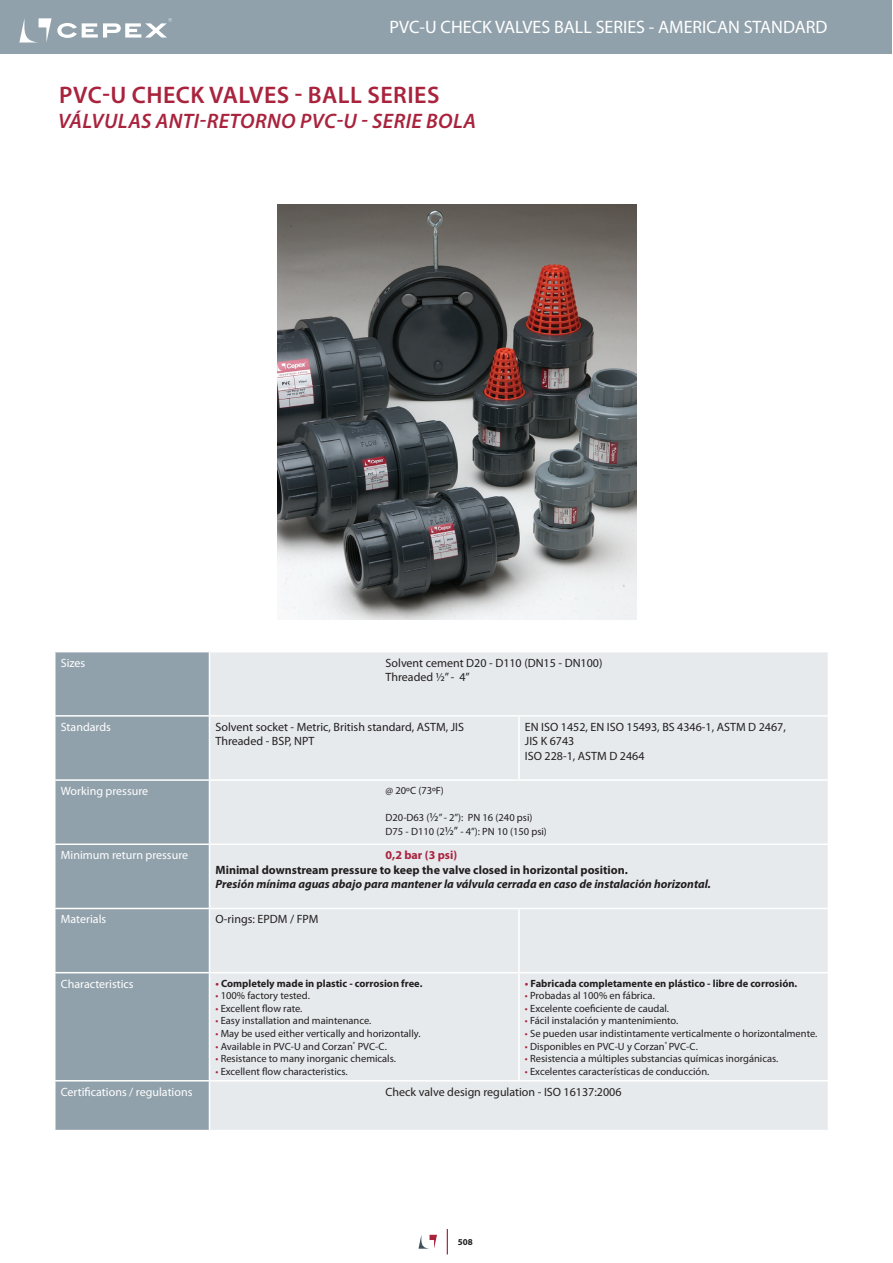
<style>
.page{position:relative;width:893px;height:1263px;background:#fff}
.page>*{position:absolute;margin:0;border:0;box-sizing:border-box;transform-origin:0 0}
.t1{font:600 24px "Myriad Pro";letter-spacing:.02em;color:#a9233d}
.t2{font:italic 600 21px "Myriad Pro";letter-spacing:.02em;color:#a9233d}
.t3{font:18px "Myriad Pro";color:#fff}
.t4{font:12px/14.4px "Myriad Pro";color:#231f20}
.t5{font:12px "Myriad Pro";color:#fff}
.t6{font:italic 700 12px "Myriad Pro";color:#231f20}
.t7{font:700 12px "Myriad Pro";color:#231f20}
.t8{font:700 12px "Myriad Pro";color:#a9233d}
.t9{font:10.5px/14.4px "Myriad Pro";color:#231f20}
.t10{font:700 10.5px "Myriad Pro";color:#231f20}
.t11{font:700 9px "Myriad Pro";color:#231f20}
.s1{font-size:12px}
.s2{color:#a9233d}
</style>
<div class="page">
<div style="left:0;top:0;width:891px;height:54px;background:#91a1ab"></div>
<svg style="left:418px;top:1235px;width:19px;height:14px"></svg>
<svg style="left:447px;top:1229px;width:1px;height:25px"></svg>
<svg style="left:19px;top:18px;width:153px;height:25px"></svg>
<img style="left:277px;top:205px;width:359px;height:415px">
<div style="left:56px;top:652px;width:153px;height:478px;background:#91a1ab"></div>
<div style="left:210px;top:652px;width:618px;height:478px;background:#e6eaed"></div>
<hr style="left:54px;top:715px;width:155px;height:2px;background:#fff">
<hr style="left:209px;top:715px;width:310px;height:2px;background:#fff">
<hr style="left:519px;top:715px;width:310px;height:2px;background:#fff">
<hr style="left:518px;top:717px;width:2px;height:62px;background:#fff">
<hr style="left:54px;top:779px;width:155px;height:2px;background:#fff">
<hr style="left:209px;top:779px;width:310px;height:2px;background:#fff">
<hr style="left:519px;top:779px;width:310px;height:2px;background:#fff">
<hr style="left:54px;top:843px;width:155px;height:2px;background:#fff">
<hr style="left:209px;top:843px;width:310px;height:2px;background:#fff">
<hr style="left:519px;top:843px;width:310px;height:2px;background:#fff">
<hr style="left:54px;top:908px;width:155px;height:1px;background:#fff">
<hr style="left:209px;top:908px;width:310px;height:1px;background:#fff">
<hr style="left:519px;top:908px;width:310px;height:1px;background:#fff">
<hr style="left:518px;top:909px;width:2px;height:63px;background:#fff">
<hr style="left:54px;top:972px;width:155px;height:1px;background:#fff">
<hr style="left:209px;top:972px;width:310px;height:1px;background:#fff">
<hr style="left:519px;top:972px;width:310px;height:1px;background:#fff">
<hr style="left:518px;top:973px;width:2px;height:107px;background:#fff">
<hr style="left:54px;top:1080px;width:155px;height:1px;background:#fff">
<hr style="left:209px;top:1080px;width:310px;height:1px;background:#fff">
<hr style="left:519px;top:1080px;width:310px;height:1px;background:#fff">
<h3 class="t3" style="left:390px;top:16px;width:439px">PVC-U CHECK VALVES BALL SERIES - AMERICAN STANDARD</h3>
<h1 class="t1" style="left:59px;top:80px;width:382px">PVC-U CHECK VALVES - BALL SERIES</h1>
<h2 class="t2" style="left:58px;top:108px;width:420px">VÁLVULAS ANTI-RETORNO PVC-U - SERIE BOLA</h2>
<p class="t5" style="left:61px;top:655px;width:26px">Sizes</p>
<p class="t4" style="left:386px;top:655px;width:218px">Solvent cement D20 - D110 (DN15 - DN100)<br>Threaded ½” - 4”</p>
<p class="t5" style="left:61px;top:719px;width:52px">Standards</p>
<p class="t4" style="left:215px;top:719px;width:250px">Solvent socket - Metric, British standard, ASTM, JIS<br>Threaded - BSP, NPT</p>
<p class="t4" style="left:525px;top:719px;width:262px">EN ISO 1452, EN ISO 15493, BS 4346-1, ASTM D 2467,<br>JIS K 6743<br>ISO 228-1, ASTM D 2464</p>
<p class="t5" style="left:61px;top:784px;width:89px">Working pressure</p>
<p class="t9" style="left:386px;top:783px;width:60px">@ 20ºC (73ºF)</p>
<p class="t9" style="left:386px;top:810px;width:163px">D20-D63 (<span class="s1">½</span>” - 2”): PN 16 (240 psi)<br>D75 - D110 (2<span class="s1">½”</span> - 4”): PN 10 (150 psi)</p>
<p class="t5" style="left:61px;top:848px;width:129px">Minimum return pressure</p>
<p class="t8" style="left:386px;top:847px;width:73px">0,2 bar (3 psi)</p>
<p class="t7" style="left:215px;top:862px;width:414px">Minimal downstream pressure to keep the valve closed in horizontal position.</p>
<p class="t6" style="left:215px;top:876px;width:497px">Presión mínima aguas abajo para mantener la válvula cerrada en caso de instalación horizontal.</p>
<p class="t5" style="left:61px;top:912px;width:47px">Materials</p>
<p class="t4" style="left:215px;top:912px;width:104px">O-rings: EPDM / FPM</p>
<p class="t5" style="left:61px;top:976px;width:74px">Characteristics</p>
<p class="t10" style="left:215px;top:976px;width:208px"><span class="s2">•</span> Completely made in plastic - corrosion free.</p>
<p class="t9" style="left:215px;top:988px;width:96px"><span class="s2">•</span> 100% factory tested.</p>
<p class="t9" style="left:215px;top:1001px;width:88px"><span class="s2">•</span> Excellent flow rate.</p>
<p class="t9" style="left:215px;top:1013px;width:157px"><span class="s2">•</span> Easy installation and maintenance.</p>
<p class="t9" style="left:215px;top:1026px;width:207px"><span class="s2">•</span> May be used either vertically and horizontally.</p>
<p class="t9" style="left:215px;top:1039px;width:173px"><span class="s2">•</span> Available in PVC-U and Corzan<sup>®</sup> PVC-C.</p>
<p class="t9" style="left:215px;top:1051px;width:182px"><span class="s2">•</span> Resistance to many inorganic chemicals.</p>
<p class="t9" style="left:215px;top:1064px;width:134px"><span class="s2">•</span> Excellent flow characteristics.</p>
<p class="t10" style="left:525px;top:976px;width:274px"><span class="s2">•</span> Fabricada completamente en plástico - libre de corrosión.</p>
<p class="t9" style="left:525px;top:988px;width:131px"><span class="s2">•</span> Probadas al 100% en fábrica.</p>
<p class="t9" style="left:525px;top:1001px;width:146px"><span class="s2">•</span> Excelente coeficiente de caudal.</p>
<p class="t9" style="left:525px;top:1013px;width:155px"><span class="s2">•</span> Fácil instalación y mantenimiento.</p>
<p class="t9" style="left:525px;top:1026px;width:294px"><span class="s2">•</span> Se pueden usar indistintamente verticalmente o horizontalmente.</p>
<p class="t9" style="left:525px;top:1039px;width:174px"><span class="s2">•</span> Disponibles en PVC-U y Corzan<sup>®</sup> PVC-C.</p>
<p class="t9" style="left:525px;top:1051px;width:255px"><span class="s2">•</span> Resistencia a múltiples substancias químicas inorgánicas.</p>
<p class="t9" style="left:525px;top:1064px;width:186px"><span class="s2">•</span> Excelentes características de conducción.</p>
<p class="t5" style="left:61px;top:1084px;width:133px">Certifications / regulations</p>
<p class="t4" style="left:386px;top:1084px;width:237px">Check valve design regulation - ISO 16137:2006</p>
<p class="t11" style="left:458px;top:1236px;width:16px">508</p>
</div>
